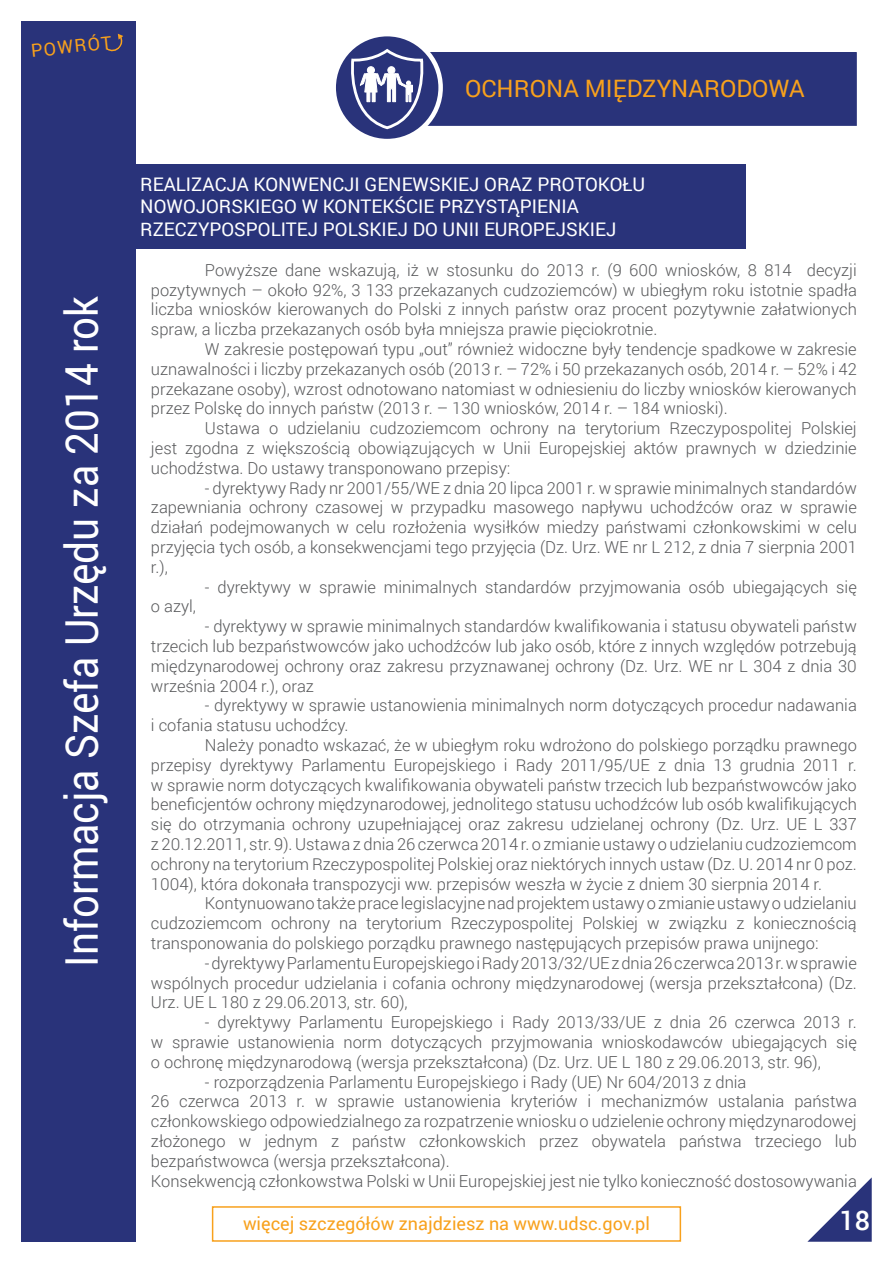
<style>
.page{position:relative;width:893px;height:1263px;background:#fff}
.page>*{position:absolute;margin:0;border:0;box-sizing:border-box;transform-origin:0 0}
.t1{font:45px "Roboto";color:#fff;scale:.9 1}
.t2{font:500 27px "Roboto";color:#fff}
.t3{font:24px "Roboto";color:#f8a11c}
.t4{font:18.75px "Roboto";color:#fff}
.t5{font:18px "Roboto";color:#f8a11c}
.t6{font:300 16.5px/19.8px "Roboto";color:#57585a;text-align:justify}
</style>
<div class="page">
<div style="left:414px;top:53px;width:442px;height:72px;background:#29337a"></div>
<div style="left:413px;top:52px;width:444px;height:74px;border:2px solid #29337a"></div>
<svg style="left:334px;top:34px;width:107px;height:107px;fill:#29337a"></svg>
<div style="left:331px;top:32px;width:112px;height:111px;border:4px solid #fff;border-radius:50%"></div>
<svg style="left:351px;top:49px;width:72px;height:80px"></svg>
<div style="left:21px;top:21px;width:115px;height:1221px;background:#29337a"></div>
<div style="left:212px;top:1206px;width:469px;height:36px;border:2px solid #f8a11c"></div>
<svg style="left:807px;top:1177px;width:65px;height:65px"></svg>
<div style="left:128px;top:164px;width:618px;height:85px;background:#29337a"></div>
<svg style="left:106px;top:34px;width:17px;height:18px"></svg>
<p class="t5" style="left:30px;top:38px;width:82px;rotate:-6deg">POWRÓT</p>
<p class="t1" style="left:50px;top:967px;width:747px;rotate:-90deg">Informacja Szefa Urzędu za 2014 rok</p>
<p class="t3" style="left:465px;top:72px;width:341px">OCHRONA MIĘDZYNARODOWA</p>
<p class="t4" style="left:140px;top:171px;width:506px">REALIZACJA KONWENCJI GENEWSKIEJ ORAZ PROTOKOŁU</p>
<p class="t4" style="left:140px;top:193px;width:440px">NOWOJORSKIEGO W KONTEKŚCIE PRZYSTĄPIENIA</p>
<p class="t4" style="left:140px;top:216px;width:478px">RZECZYPOSPOLITEJ POLSKIEJ DO UNII EUROPEJSKIEJ</p>
<p class="t6" style="left:151px;top:259px;width:707px;text-indent:54px">Powyższe dane wskazują, iż w stosunku do 2013 r. (9 600 wniosków, 8 814 decyzji pozytywnych – około 92%, 3 133 przekazanych cudzoziemców) w ubiegłym roku istotnie spadła liczba wniosków kierowanych do Polski z innych państw oraz procent pozytywnie załatwionych spraw, a liczba przekazanych osób była mniejsza prawie pięciokrotnie.</p>
<p class="t6" style="left:151px;top:339px;width:707px;text-indent:54px">W zakresie postępowań typu „out” również widoczne były tendencje spadkowe w zakresie uznawalności i liczby przekazanych osób (2013 r. – 72% i 50 przekazanych osób, 2014 r. – 52% i 42 przekazane osoby), wzrost odnotowano natomiast w odniesieniu do liczby wniosków kierowanych przez Polskę do innych państw (2013 r. – 130 wniosków, 2014 r. – 184 wnioski).</p>
<p class="t6" style="left:151px;top:418px;width:707px;text-indent:54px">Ustawa o udzielaniu cudzoziemcom ochrony na terytorium Rzeczypospolitej Polskiej jest zgodna z większością obowiązujących w Unii Europejskiej aktów prawnych w dziedzinie uchodźstwa. Do ustawy transponowano przepisy:</p>
<p class="t6" style="left:151px;top:477px;width:707px;text-indent:54px">- dyrektywy Rady nr 2001/55/WE z dnia 20 lipca 2001 r. w sprawie minimalnych standardów zapewniania ochrony czasowej w przypadku masowego napływu uchodźców oraz w sprawie działań podejmowanych w celu rozłożenia wysiłków miedzy państwami członkowskimi w celu przyjęcia tych osób, a konsekwencjami tego przyjęcia (Dz. Urz. WE nr L 212, z dnia 7 sierpnia 2001 r.),</p>
<p class="t6" style="left:205px;top:576px;width:653px">- dyrektywy w sprawie minimalnych standardów przyjmowania osób ubiegających się</p>
<p class="t6" style="left:151px;top:596px;width:47px">o azyl,</p>
<p class="t6" style="left:151px;top:616px;width:707px;text-indent:54px">- dyrektywy w sprawie minimalnych standardów kwalifikowania i statusu obywateli państw trzecich lub bezpaństwowców jako uchodźców lub jako osób, które z innych względów potrzebują międzynarodowej ochrony oraz zakresu przyznawanej ochrony (Dz. Urz. WE nr L 304 z dnia 30 września 2004 r.), oraz</p>
<p class="t6" style="left:151px;top:695px;width:707px;text-indent:54px">- dyrektywy w sprawie ustanowienia minimalnych norm dotyczących procedur nadawania i cofania statusu uchodźcy.</p>
<p class="t6" style="left:151px;top:735px;width:707px;text-indent:54px">Należy ponadto wskazać, że w ubiegłym roku wdrożono do polskiego porządku prawnego przepisy dyrektywy Parlamentu Europejskiego i Rady 2011/95/UE z dnia 13 grudnia 2011 r. w sprawie norm dotyczących kwalifikowania obywateli państw trzecich lub bezpaństwowców jako beneficjentów ochrony międzynarodowej, jednolitego statusu uchodźców lub osób kwalifikujących się do otrzymania ochrony uzupełniającej oraz zakresu udzielanej ochrony (Dz. Urz. UE L 337 z 20.12.2011, str. 9). Ustawa z dnia 26 czerwca 2014 r. o zmianie ustawy o udzielaniu cudzoziemcom ochrony na terytorium Rzeczypospolitej Polskiej oraz niektórych innych ustaw (Dz. U. 2014 nr 0 poz.<br>1004), która dokonała transpozycji ww. przepisów weszła w życie z dniem 30 sierpnia 2014 r.</p>
<p class="t6" style="left:151px;top:893px;width:707px;text-indent:54px">Kontynuowanotakżeprace legislacyjnenadprojektemustawyozmianieustawyoudzielaniu cudzoziemcom ochrony na terytorium Rzeczypospolitej Polskiej w związku z koniecznością transponowania do polskiego porządku prawnego następujących przepisów prawa unijnego:</p>
<p class="t6" style="left:151px;top:952px;width:707px;text-indent:54px">-dyrektywyParlamentuEuropejskiegoiRady2013/32/UEzdnia26czerwca2013r.w sprawie wspólnych procedur udzielania i cofania ochrony międzynarodowej (wersja przekształcona) (Dz.<br>Urz. UE L 180 z 29.06.2013, str. 60),</p>
<p class="t6" style="left:151px;top:1012px;width:707px;text-indent:54px">- dyrektywy Parlamentu Europejskiego i Rady 2013/33/UE z dnia 26 czerwca 2013 r. w sprawie ustanowienia norm dotyczących przyjmowania wnioskodawców ubiegających się o ochronę międzynarodową (wersja przekształcona) (Dz. Urz. UE L 180 z 29.06.2013, str. 96),</p>
<p class="t6" style="left:205px;top:1071px;width:543px">- rozporządzenia Parlamentu Europejskiego i Rady (UE) Nr 604/2013 z dnia</p>
<p class="t6" style="left:151px;top:1091px;width:707px">26 czerwca 2013 r. w sprawie ustanowienia kryteriów i mechanizmów ustalania państwa członkowskiego odpowiedzialnego za rozpatrzenie wniosku o udzielenie ochrony międzynarodowej złożonego w jednym z państw członkowskich przez obywatela państwa trzeciego lub bezpaństwowca (wersja przekształcona).</p>
<p class="t6" style="left:151px;top:1170px;width:707px">Konsekwencją członkowstwa Polski w Unii Europejskiej jest nie tylko konieczność dostosowywania</p>
<p class="t5" style="left:243px;top:1211px;width:408px">więcej szczegółów znajdziesz na www.udsc.gov.pl</p>
<p class="t2" style="left:839px;top:1202px;width:32px">18</p>
</div>
